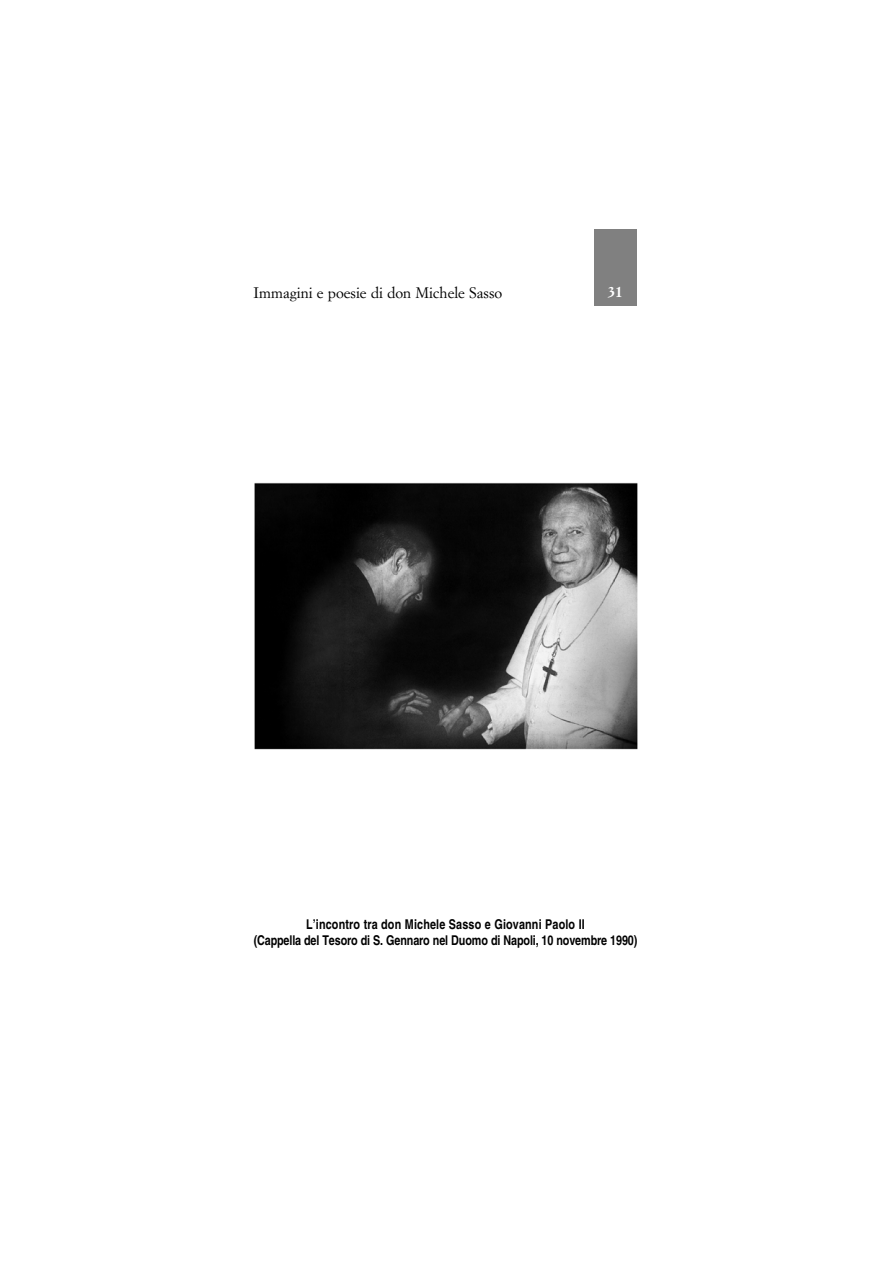
<style>
.page{position:relative;width:893px;height:1263px;background:#fff}
.page>*{position:absolute;margin:0;border:0;box-sizing:border-box;transform-origin:0 0}
.t1{font:15px "Simoncini Garamond";color:#000}
.t2{font:700 15px "Simoncini Garamond";color:#fff}
.t3{font:700 condensed 13.5px/16.2px "Helvetica";letter-spacing:-.02em;color:#000;text-align:center}
</style>
<div class="page">
<div style="left:594px;top:230px;width:42px;height:76px;background:#808080"></div>
<img style="left:254px;top:482px;width:383px;height:268px">
<p class="t1" style="left:253px;top:286px;width:250px">Immagini e poesie di don Michele Sasso</p>
<p class="t2" style="left:607px;top:285px;width:16px">31</p>
<p class="t3" style="left:254px;top:917px;width:385px">L’incontro tra don Michele Sasso e Giovanni Paolo II<br>(Cappella del Tesoro di S. Gennaro nel Duomo di Napoli, 10 novembre 1990)</p>
</div>
